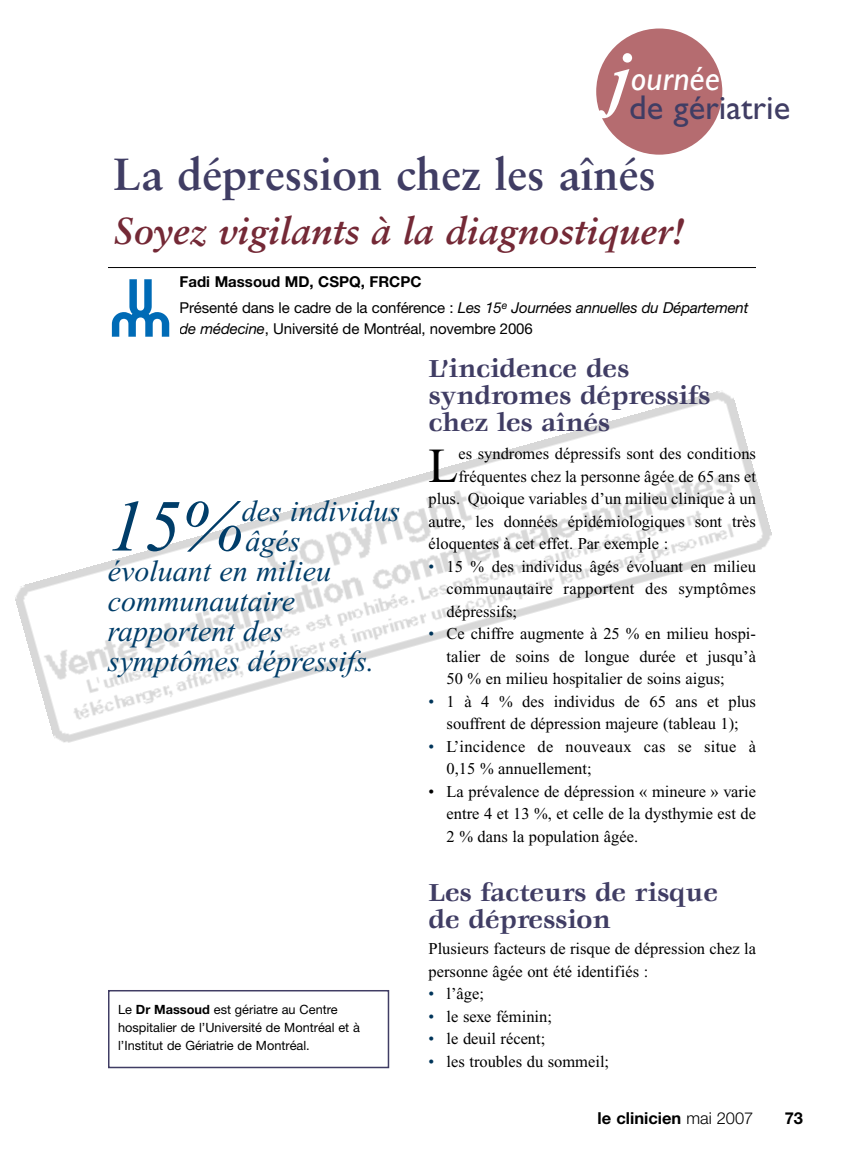
<style>
.page{position:relative;width:864px;height:1175px;background:#fff}
.page>*{position:absolute;margin:0;border:0;box-sizing:border-box;transform-origin:0 0}
.t1{font:italic 73.2px "Times";color:#003d69}
.t2{font:48.9px "Times";color:#000}
.t3{font:700 45px "Sabon";color:#403d64}
.t4{font:italic 700 37.5px "Sabon";color:#742936}
.t5{font:34.5px/28.7px "Gill Sans";color:#403d64}
.t6{font:italic 30px "Times";color:#003d69}
.t7{font:700 27px/27px "Veljovic";color:#403d64}
.t8{font:16.5px/22.5px "Times";color:#000;text-align:justify}
.t9{font:16.5px/22.5px "Times";letter-spacing:.02em;color:#000}
.t10{font:700 16.5px "Helvetica Neue";color:#000}
.t11{font:15px/21px "Helvetica Neue";letter-spacing:-.01em;color:#000}
.t12{font:700 15px "Helvetica Neue";color:#000}
.t13{font:12.75px/18px "Helvetica Neue";color:#000}
.s1{font-family:"Clearface";font-weight:700;font-style:italic;font-size:71.55px;color:#fff}
.s2{font-style:italic;color:#fff}
.s3{font-style:italic}
.s4{font-weight:700}
.s5{color:#00355a}
.s6{font-weight:300}
</style>
<div class="page">
<hr style="left:108px;top:267px;width:648px;height:1px;background:#000">
<div style="left:596px;top:28px;width:126px;height:127px;background:#b56c70;border-radius:50%"></div>
<div style="left:108px;top:990px;width:281px;height:78px;border:2px solid #403d64"></div>
<svg style="left:112px;top:279px;width:57px;height:58px"></svg>
<img style="left:15px;top:391px;width:757px;height:352px">
<h3 class="t5" style="left:629px;top:67px;width:163px;text-indent:-18px"><span class="s1">j</span><span class="s2">ournée<br></span>de gériatrie</h3>
<h3 class="t3" style="left:114px;top:155px;width:544px">La dépression chez les aînés</h3>
<h3 class="t4" style="left:114px;top:215px;width:572px">Soyez vigilants à la diagnostiquer!</h3>
<p class="t12" style="left:180px;top:276px;width:243px">Fadi Massoud MD, CSPQ, FRCPC</p>
<p class="t11" style="left:180px;top:299px;width:570px">Présenté dans le cadre de la conférence : <span class="s3">Les 15</span><sup>e</sup> <span class="s3">Journées annuelles du Département de médecine</span>, Université de Montréal, novembre 2006</p>
<h1 class="t1" style="left:108px;top:500px;width:136px">15%</h1>
<h3 class="t6" style="left:242px;top:499px;width:160px">des individus</h3>
<h3 class="t6" style="left:246px;top:529px;width:56px">âgés</h3>
<h3 class="t6" style="left:108px;top:559px;width:225px">évoluant en milieu</h3>
<h3 class="t6" style="left:108px;top:589px;width:189px">communautaire</h3>
<h3 class="t6" style="left:108px;top:619px;width:177px">rapportent des</h3>
<h3 class="t6" style="left:108px;top:649px;width:268px">symptômes dépressifs.</h3>
<p class="t13" style="left:118px;top:1002px;width:243px">Le <span class="s4">Dr Massoud</span> est gériatre au Centre hospitalier de l’Université de Montréal et à l’Institut de Gériatrie de Montréal.</p>
<h3 class="t7" style="left:429px;top:357px;width:283px">L’incidence des syndromes dépressifs chez les aînés</h3>
<h2 class="t2" style="left:429px;top:448px;width:31px">L</h2>
<p class="t8" style="left:458px;top:444px;width:299px">es syndromes dépressifs sont des conditions</p>
<p class="t8" style="left:458px;top:466px;width:299px">fréquentes chez la personne âgée de 65 ans et</p>
<p class="t8" style="left:429px;top:489px;width:329px">plus. Quoique variables d’un milieu clinique à un</p>
<p class="t8" style="left:429px;top:511px;width:329px">autre, les données épidémiologiques sont très</p>
<p class="t8" style="left:429px;top:534px;width:241px">éloquentes à cet effet. Par exemple :</p>
<p class="t8" style="left:447px;top:556px;width:311px;text-indent:-18px"><span class="s5">•</span> 15 % des individus âgés évoluant en milieu communautaire rapportent des symptômes dépressifs;</p>
<p class="t8" style="left:447px;top:624px;width:311px;text-indent:-18px"><span class="s5">•</span> Ce chiffre augmente à 25 % en milieu hospi&shy;talier de soins de longue durée et jusqu’à 50 % en milieu hospitalier de soins aigus;</p>
<p class="t8" style="left:429px;top:691px;width:329px;text-align:center"><span class="s5">•</span> 1 à 4 % des individus de 65 ans et plus souffrent de dépression majeure (tableau 1);</p>
<p class="t9" style="left:447px;top:736px;width:311px;text-indent:-18px"><span class="s5">•</span> L’incidence de nouveaux cas se situe à<br>0,15 % annuellement;</p>
<p class="t8" style="left:447px;top:781px;width:311px;text-indent:-18px">• La prévalence de dépression « mineure » varie entre 4 et 13 %, et celle de la dysthymie est de 2 % dans la population âgée.</p>
<h3 class="t7" style="left:429px;top:880px;width:291px">Les facteurs de risque de dépression</h3>
<p class="t8" style="left:429px;top:939px;width:329px">Plusieurs facteurs de risque de dépression chez la personne âgée ont été identifiés :</p>
<p class="t8" style="left:429px;top:984px;width:57px"><span class="s5">•</span> l’âge;</p>
<p class="t8" style="left:429px;top:1006px;width:125px"><span class="s5">•</span> le sexe féminin;</p>
<p class="t8" style="left:429px;top:1029px;width:118px"><span class="s5">•</span> le deuil récent;</p>
<p class="t8" style="left:429px;top:1051px;width:182px"><span class="s5">•</span> les troubles du sommeil;</p>
<p class="t10" style="left:598px;top:1111px;width:157px">le clinicien <span class="s6">mai 2007</span></p>
<p class="t10" style="left:785px;top:1111px;width:20px">73</p>
</div>
